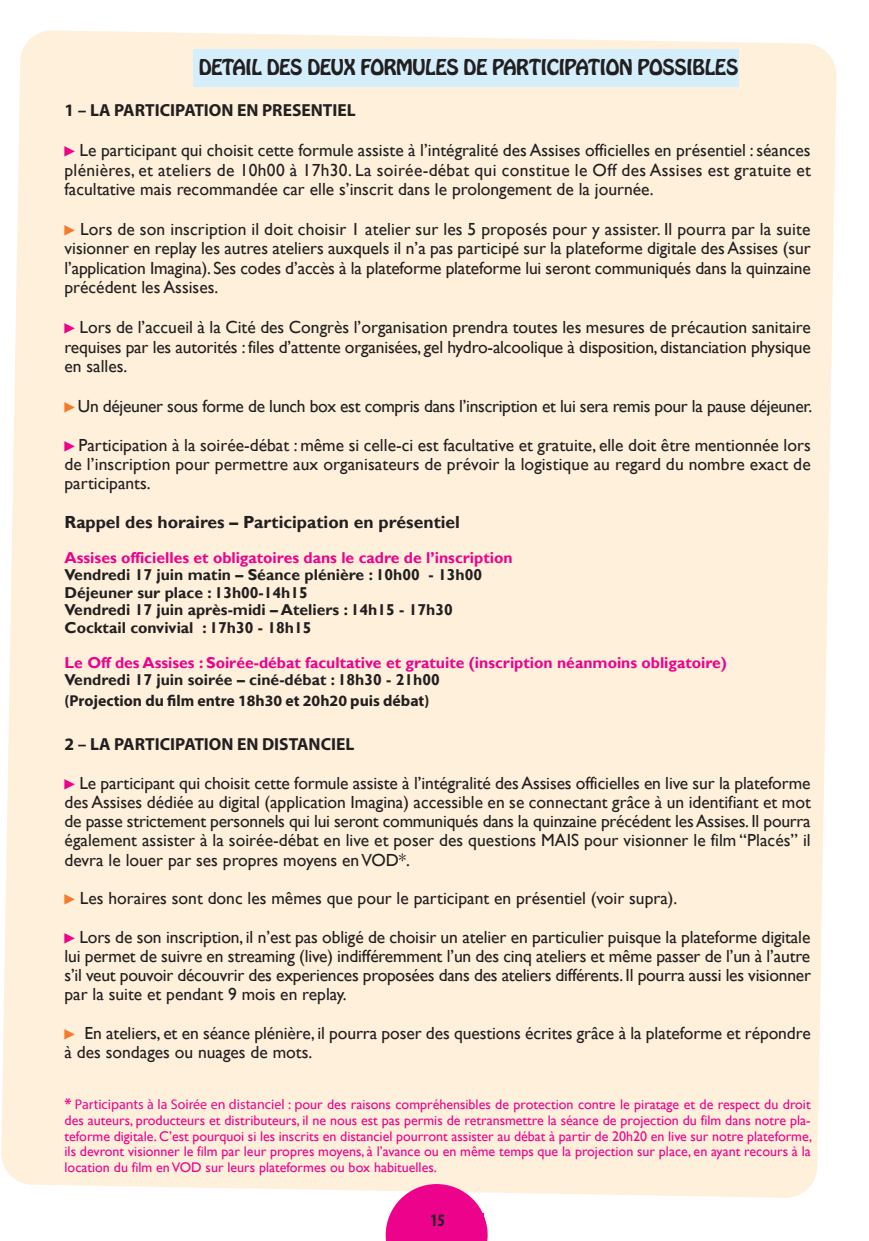
<style>
.page{position:relative;width:869px;height:1241px;background:#fff}
.page>*{position:absolute;margin:0;border:0;box-sizing:border-box;transform-origin:0 0}
.t1{font:19.25px "Hobo Std";letter-spacing:-.02em;color:#231f20}
.t2{font:17.5px/19.2px "Gill Sans";letter-spacing:-.005em;color:#231f20;text-align:justify}
.t3{font:700 17.5px "Myriad Pro";color:#231f20}
.t4{font:700 17.5px "Gill Sans";color:#231f20}
.t5{font:700 condensed 17.5px "Myriad Pro";color:#231f20}
.t6{font:700 15.75px/17.5px "Gill Sans";color:#231f20}
.t7{font:700 15.75px "Gill Sans";color:#ed028c}
.t8{font:700 15.75px "Myriad Pro";color:#231f20}
.t9{font:14px/15.8px "Gill Sans";color:#ed028c;text-align:justify}
.s1{font-family:"Menlo";font-weight:700;font-style:italic;color:#ed028c}
.s2{font-family:"Menlo";font-weight:700;font-style:italic;color:#f47b2c}
.s3{font-family:"Myriad Pro";font-weight:700;font-size:15.75px}
.s4{font-family:"Myriad Pro"}
</style>
<div class="page">
<div style="left:1px;top:30px;width:835px;height:1167px;background:#fef0db"></div>
<div style="left:193px;top:50px;width:545px;height:37px;background:#d4effb"></div>
<svg style="left:385px;top:1183px;width:102px;height:57px;background:#f24da9"></svg>
<div style="left:392px;top:1212px;width:91px;height:20px;background:#ed028c"></div>
<p class="t1" style="left:198px;top:59px;width:541px">DETAIL DES DEUX FORMULES DE PARTICIPATION POSSIBLES</p>
<p class="t3" style="left:64px;top:104px;width:293px">1 – LA PARTICIPATIoN EN PRESENTIEL</p>
<p class="t2" style="left:64px;top:141px;width:747px"><span class="s1">▶</span> Le participant qui choisit cette formule assiste à l’intégralité des Assises officielles en présentiel : séances plénières, et ateliers de 10h00 à 17h30. La soirée-débat qui constitue le Off des Assises est gratuite et facultative mais recommandée car elle s’inscrit dans le prolongement de la journée.</p>
<p class="t2" style="left:64px;top:219px;width:747px"><span class="s2">▶</span> Lors de son inscription il doit choisir 1 atelier sur les 5 proposés pour y assister. Il pourra par la suite visionner en replay les autres ateliers auxquels il n’a pas participé sur la plateforme digitale des Assises (sur l’application Imagina). Ses codes d’accès à la plateforme plateforme lui seront communiqués dans la quinzaine précédent les Assises.</p>
<p class="t2" style="left:64px;top:317px;width:747px"><span class="s1">▶</span> Lors de l’accueil à la Cité des Congrès l’organisation prendra toutes les mesures de précaution sanitaire requises par les autorités : files d’attente organisées, gel hydro-alcoolique à disposition, distanciation physique en salles.</p>
<p class="t2" style="left:64px;top:396px;width:748px"><span class="s2">▶</span> Un déjeuner sous forme de lunch box est compris dans l’inscription et lui sera remis pour la pause déjeuner.</p>
<p class="t2" style="left:64px;top:435px;width:747px"><span class="s1">▶</span> Participation à la soirée-débat : même si celle-ci est facultative et gratuite, elle doit être mentionnée lors de l’inscription pour permettre aux organisateurs de prévoir la logistique au regard du nombre exact de participants.</p>
<p class="t4" style="left:64px;top:511px;width:397px">rappel des horaires – Participation en présentiel</p>
<p class="t7" style="left:64px;top:548px;width:449px">assises officielles et obligatoires dans le cadre de l’inscription</p>
<p class="t6" style="left:64px;top:566px;width:419px">vendredi 17 juin matin – Séance plénière : 10h00 - 13h00 déjeuner sur place : 13h00-14h15<br>vendredi 17 juin après-midi – ateliers : 14h15 - 17h30 cocktail convivial : 17h30 - 18h15</p>
<p class="t7" style="left:64px;top:653px;width:663px">Le off des assises : Soirée-débat facultative et gratuite (inscription néanmoins obligatoire)</p>
<p class="t6" style="left:64px;top:670px;width:376px">vendredi 17 juin soirée – ciné-débat : 18h30 - 21h00</p>
<p class="t8" style="left:64px;top:695px;width:366px">(Projection du film entre 18h30 et 20h20 puis débat)</p>
<p class="t3" style="left:64px;top:737px;width:291px">2 – LA PARTICIPATIoN EN DISTANCIEL</p>
<p class="t2" style="left:64px;top:772px;width:747px"><span class="s1">▶</span> Le participant qui choisit cette formule assiste à l’intégralité des Assises officielles en live sur la plateforme des Assises dédiée au digital (application Imagina) accessible en se connectant grâce à un identifiant et mot de passe strictement personnels qui lui seront communiqués dans la quinzaine précédent les Assises. Il pourra également assister à la soirée-débat en live et poser des questions MAIS pour visionner le film “Placés” il devra le louer par ses propres moyens en VOD*.</p>
<p class="t2" style="left:64px;top:888px;width:614px"><span class="s2">▶</span> Les horaires sont donc les mêmes que pour le participant en présentiel (voir supra).</p>
<p class="t2" style="left:64px;top:926px;width:747px"><span class="s1">▶</span> Lors de son inscription, il n’est pas obligé de choisir un atelier en particulier puisque la plateforme digitale lui permet de suivre en streaming (live) indifféremment l’un des cinq ateliers et même passer de l’un à l’autre s’il veut pouvoir découvrir des experiences proposées dans des ateliers différents. Il pourra aussi les visionner par la suite et pendant 9 mois en replay.</p>
<p class="t2" style="left:64px;top:1023px;width:747px"><span class="s2">▶</span> En ateliers, et en séance plénière, il pourra poser des questions écrites grâce à la plateforme et répondre à des sondages ou nuages de mots.</p>
<p class="t9" style="left:64px;top:1095px;width:748px"><span class="s3">*</span> <span class="s4">Participants à la Soirée en distanciel : p</span>our des raisons compréhensibles de protection contre le piratage et de respect du droit des auteurs, producteurs et distributeurs, il ne nous est pas permis de retransmettre la séance de projection du film dans notre pla&shy;teforme digitale. C’est pourquoi si les inscrits en distanciel pourront assister au débat à partir de 20h20 en live sur notre plateforme, ils devront visionner le film par leur propres moyens, à l’avance ou en même temps que la projection sur place, en ayant recours à la location du film en VOD sur leurs plateformes ou box habituelles.</p>
<p class="t5" style="left:430px;top:1213px;width:16px">15</p>
</div>
